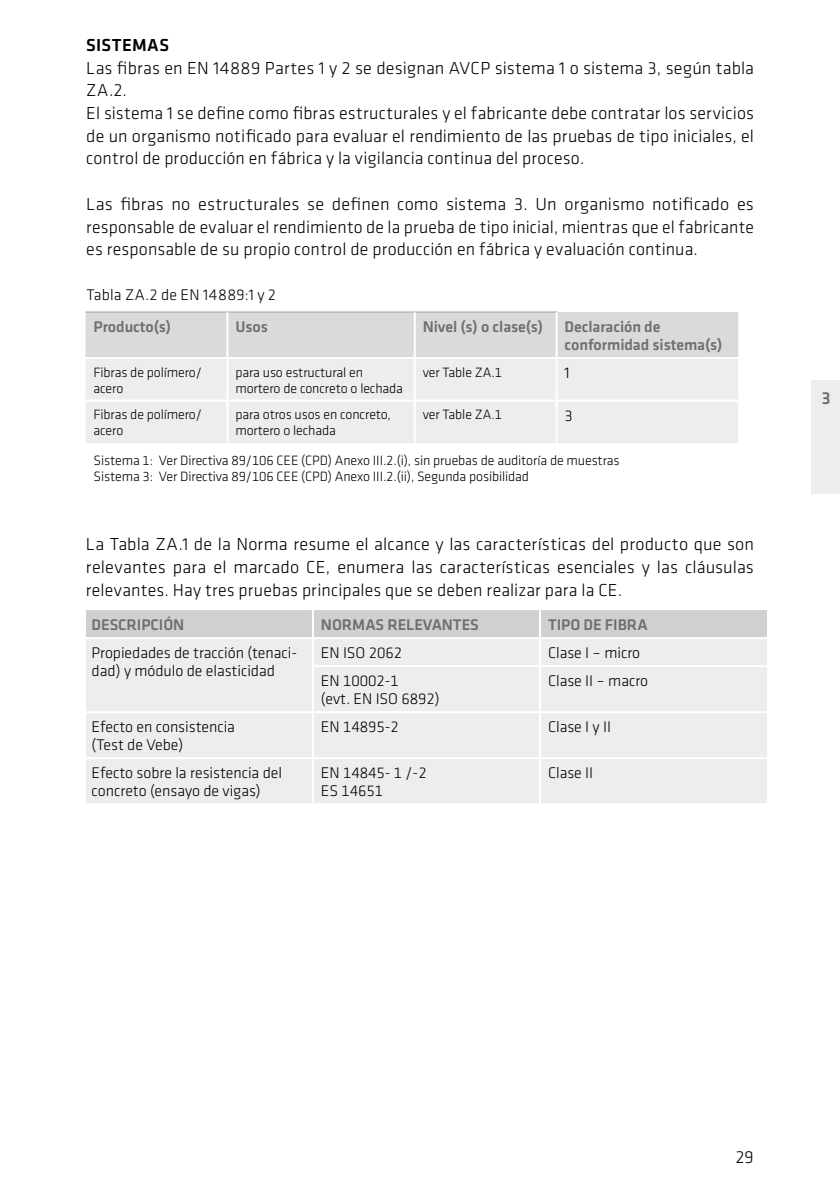
<style>
.page{position:relative;width:840px;height:1191px;background:#fff}
.page>*{position:absolute;margin:0;border:0;box-sizing:border-box;transform-origin:0 0}
.SI_Klavika_copy_Book{font:300 18px/22.6px "Klavika";letter-spacing:.005em;color:#000;text-align:justify}
.SI_Klavika_copy_Book-2{font:500 18px "Klavika";letter-spacing:.025em;color:#000}
.SI_Klavika_Numbering{font:500 18px "Klavika";color:#706f6f}
.SI_Klavika_TAB_copy{font:300 16px/18px "Klavika";letter-spacing:-.005em;color:#000}
.SI_Klavika_TAB_copy-2{font:500 16px/18px "Klavika";letter-spacing:-.005em;color:#706f6f}
.SI_Klavika_copy_Book-3{font:300 16px "Klavika";letter-spacing:.01em;color:#000}
.SI_Klavika_TAB_copy-3{font:300 14px/16px "Klavika";letter-spacing:-.01em;color:#000}
</style>
<div class="page">
<div style="left:811px;top:380px;width:28px;height:113px;background:#ededed"></div>
<div style="left:85px;top:312px;width:652px;height:45px;background:#dadada"></div>
<div style="left:86px;top:359px;width:651px;height:84px;background:#ededed"></div>
<hr style="left:85px;top:312px;width:142px;height:1px;background:#9d9d9c">
<hr style="left:227px;top:312px;width:187px;height:1px;background:#9d9d9c">
<hr style="left:414px;top:312px;width:143px;height:1px;background:#9d9d9c">
<hr style="left:226px;top:312px;width:2px;height:45px;background:#fff">
<hr style="left:413px;top:312px;width:2px;height:45px;background:#fff">
<hr style="left:555px;top:312px;width:2px;height:45px;background:#fff">
<hr style="left:226px;top:359px;width:2px;height:40px;background:#fff">
<hr style="left:413px;top:359px;width:2px;height:40px;background:#fff">
<hr style="left:555px;top:359px;width:2px;height:40px;background:#fff">
<hr style="left:85px;top:399px;width:142px;height:2px;background:#fff">
<hr style="left:227px;top:399px;width:187px;height:2px;background:#fff">
<hr style="left:226px;top:401px;width:2px;height:42px;background:#fff">
<hr style="left:414px;top:399px;width:142px;height:2px;background:#fff">
<hr style="left:413px;top:401px;width:2px;height:42px;background:#fff">
<hr style="left:556px;top:399px;width:181px;height:2px;background:#fff">
<hr style="left:555px;top:401px;width:2px;height:42px;background:#fff">
<svg style="left:86px;top:610px;width:680px;height:193px;background:#e3e3e3"></svg>
<div style="left:314px;top:639px;width:452px;height:164px;background:#ededed"></div>
<hr style="left:312px;top:610px;width:2px;height:27px;background:#fff">
<hr style="left:86px;top:637px;width:227px;height:2px;background:#fff">
<hr style="left:313px;top:637px;width:226px;height:2px;background:#fff">
<hr style="left:312px;top:639px;width:2px;height:26px;background:#fff">
<hr style="left:539px;top:637px;width:227px;height:2px;background:#fff">
<hr style="left:312px;top:665px;width:227px;height:2px;background:#fff">
<hr style="left:312px;top:667px;width:2px;height:44px;background:#fff">
<hr style="left:539px;top:665px;width:227px;height:2px;background:#fff">
<hr style="left:86px;top:711px;width:227px;height:2px;background:#fff">
<hr style="left:313px;top:711px;width:226px;height:2px;background:#fff">
<hr style="left:312px;top:713px;width:2px;height:44px;background:#fff">
<hr style="left:539px;top:711px;width:227px;height:2px;background:#fff">
<hr style="left:86px;top:757px;width:227px;height:2px;background:#fff">
<hr style="left:313px;top:757px;width:226px;height:2px;background:#fff">
<hr style="left:312px;top:759px;width:2px;height:44px;background:#fff">
<hr style="left:539px;top:757px;width:227px;height:2px;background:#fff">
<hr style="left:538px;top:610px;width:2px;height:27px;background:#fff">
<hr style="left:538px;top:639px;width:2px;height:26px;background:#fff">
<hr style="left:538px;top:667px;width:2px;height:44px;background:#fff">
<hr style="left:538px;top:713px;width:2px;height:44px;background:#fff">
<hr style="left:538px;top:759px;width:2px;height:44px;background:#fff">
<p class="SI_Klavika_copy_Book-2" style="left:86px;top:35px;width:84px">SISTEMAS</p>
<p class="SI_Klavika_copy_Book" style="left:86px;top:57px;width:669px">Las fibras en EN 14889 Partes 1 y 2 se designan AVCP sistema 1 o sistema 3, según tabla<br>ZA.2.</p>
<p class="SI_Klavika_copy_Book" style="left:86px;top:102px;width:669px">El sistema 1 se define como fibras estructurales y el fabricante debe contratar los servicios de un organismo notificado para evaluar el rendimiento de las pruebas de tipo iniciales, el control de producción en fábrica y la vigilancia continua del proceso.</p>
<p class="SI_Klavika_copy_Book" style="left:86px;top:193px;width:669px">Las fibras no estructurales se definen como sistema 3. Un organismo notificado es responsable de evaluar el rendimiento de la prueba de tipo inicial, mientras que el fabricante es responsable de su propio control de producción en fábrica y evaluación continua.</p>
<p class="SI_Klavika_copy_Book-3" style="left:86px;top:286px;width:191px">Tabla ZA.2 de EN 14889:1 y 2</p>
<p class="SI_Klavika_TAB_copy-2" style="left:93px;top:318px;width:79px">Producto(s)</p>
<p class="SI_Klavika_TAB_copy-2" style="left:235px;top:318px;width:34px">Usos</p>
<p class="SI_Klavika_TAB_copy-2" style="left:422px;top:318px;width:122px">Nivel (s) o clase(s)</p>
<p class="SI_Klavika_TAB_copy-2" style="left:564px;top:318px;width:159px">Declaración de conformidad sistema(s)</p>
<p class="SI_Klavika_TAB_copy-3" style="left:93px;top:364px;width:110px">Fibras de polímero/ acero</p>
<p class="SI_Klavika_TAB_copy-3" style="left:235px;top:364px;width:169px">para uso estructural en mortero de concreto o lechada</p>
<p class="SI_Klavika_TAB_copy-3" style="left:422px;top:364px;width:81px">ver Table ZA.1</p>
<p class="SI_Klavika_TAB_copy" style="left:564px;top:364px;width:7px">1</p>
<p class="SI_Klavika_TAB_copy-3" style="left:93px;top:407px;width:110px">Fibras de polímero/ acero</p>
<p class="SI_Klavika_TAB_copy-3" style="left:235px;top:407px;width:157px">para otros usos en concreto, mortero o lechada</p>
<p class="SI_Klavika_TAB_copy-3" style="left:422px;top:407px;width:81px">ver Table ZA.1</p>
<p class="SI_Klavika_TAB_copy" style="left:564px;top:406px;width:10px">3</p>
<p class="SI_Klavika_TAB_copy-3" style="left:93px;top:452px;width:527px">Sistema 1: Ver Directiva 89/106 CEE (CPD) Anexo III.2.(i), sin pruebas de auditoría de muestras</p>
<p class="SI_Klavika_TAB_copy-3" style="left:93px;top:468px;width:437px">Sistema 3: Ver Directiva 89/106 CEE (CPD) Anexo III.2.(ii), Segunda posibilidad</p>
<p class="SI_Klavika_copy_Book" style="left:86px;top:533px;width:669px">La Tabla ZA.1 de la Norma resume el alcance y las características del producto que son relevantes para el marcado CE, enumera las características esenciales y las cláusulas relevantes. Hay tres pruebas principales que se deben realizar para la CE.</p>
<p class="SI_Klavika_TAB_copy-2" style="left:92px;top:616px;width:94px">DESCRIPCIÓN</p>
<p class="SI_Klavika_TAB_copy-2" style="left:321px;top:616px;width:159px">NORMAS RELEVANTES</p>
<p class="SI_Klavika_TAB_copy-2" style="left:547px;top:616px;width:101px">TIPO DE FIBRA</p>
<p class="SI_Klavika_TAB_copy" style="left:92px;top:644px;width:207px">Propiedades de tracción (tenaci&shy;dad) y módulo de elasticidad</p>
<p class="SI_Klavika_TAB_copy" style="left:321px;top:644px;width:83px">EN ISO 2062</p>
<p class="SI_Klavika_TAB_copy" style="left:547px;top:644px;width:94px">Clase I – micro</p>
<p class="SI_Klavika_TAB_copy" style="left:321px;top:672px;width:120px">EN 10002-1<br>(evt. EN ISO 6892)</p>
<p class="SI_Klavika_TAB_copy" style="left:547px;top:672px;width:102px">Clase II – macro</p>
<p class="SI_Klavika_TAB_copy" style="left:92px;top:718px;width:145px">Efecto en consistencia</p>
<p class="SI_Klavika_TAB_copy" style="left:92px;top:736px;width:93px">(Test de Vebe)</p>
<p class="SI_Klavika_TAB_copy" style="left:321px;top:718px;width:79px">EN 14895-2</p>
<p class="SI_Klavika_TAB_copy" style="left:547px;top:718px;width:64px">Clase I y II</p>
<p class="SI_Klavika_TAB_copy" style="left:92px;top:764px;width:192px">Efecto sobre la resistencia del concreto (ensayo de vigas)</p>
<p class="SI_Klavika_TAB_copy" style="left:321px;top:764px;width:107px">EN 14845- 1 /-2</p>
<p class="SI_Klavika_TAB_copy" style="left:321px;top:782px;width:64px">ES 14651</p>
<p class="SI_Klavika_TAB_copy" style="left:547px;top:764px;width:47px">Clase II</p>
<p class="SI_Klavika_Numbering" style="left:821px;top:388px;width:10px">3</p>
<p class="SI_Klavika_copy_Book" style="left:735px;top:1145px;width:19px">29</p>
</div>
